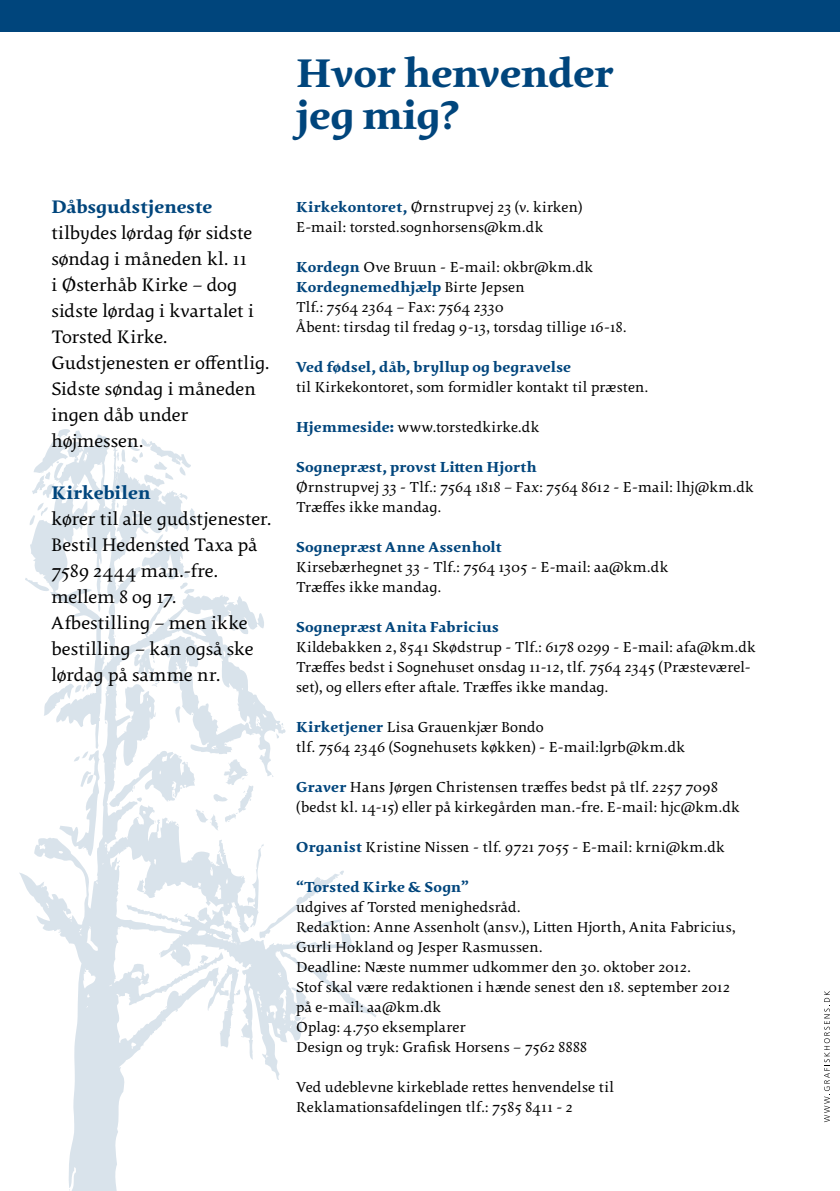
<style>
.page{position:relative;width:840px;height:1191px;background:#fff}
.page>*{position:absolute;margin:0;border:0;box-sizing:border-box;transform-origin:0 0}
.t1{font:700 44px/42px "Pollen";letter-spacing:-.01em;color:#00457c}
.t2{font:20px/26px "Pollen";color:#000}
.t3{font:700 20px "Pollen";letter-spacing:.005em;color:#00457c}
.t4{font:16px/20px "Pollen";letter-spacing:.01em;color:#000}
.t5{font:700 16px "Pollen";letter-spacing:.01em;color:#00457c}
.s1{font-weight:700;color:#00457c}
</style>
<div class="page">
<div style="left:0;top:0;width:839px;height:32px;background:#00457c"></div>
<svg style="left:824px;top:991px;width:5px;height:131px"></svg>
<svg style="left:19px;top:434px;width:357px;height:757px"></svg>
<svg style="left:294px;top:1015px;width:7px;height:7px"></svg>
<svg style="left:275px;top:722px;width:9px;height:16px"></svg>
<svg style="left:261px;top:843px;width:3px;height:4px"></svg>
<svg style="left:256px;top:719px;width:3px;height:8px"></svg>
<svg style="left:253px;top:870px;width:91px;height:68px"></svg>
<svg style="left:235px;top:942px;width:6px;height:3px"></svg>
<svg style="left:199px;top:953px;width:42px;height:94px"></svg>
<svg style="left:173px;top:706px;width:8px;height:18px"></svg>
<svg style="left:132px;top:647px;width:28px;height:40px"></svg>
<svg style="left:109px;top:746px;width:145px;height:85px"></svg>
<svg style="left:116px;top:860px;width:4px;height:4px"></svg>
<svg style="left:115px;top:438px;width:89px;height:156px"></svg>
<svg style="left:104px;top:721px;width:3px;height:4px"></svg>
<svg style="left:59px;top:750px;width:42px;height:106px"></svg>
<svg style="left:43px;top:678px;width:51px;height:38px"></svg>
<svg style="left:56px;top:461px;width:4px;height:3px"></svg>
<svg style="left:54px;top:429px;width:28px;height:11px"></svg>
<svg style="left:25px;top:575px;width:24px;height:17px"></svg>
<svg style="left:29px;top:472px;width:27px;height:53px"></svg>
<h1 class="t1" style="left:296px;top:53px;width:319px">Hvor henvender jeg mig?</h1>
<p class="t3" style="left:51px;top:194px;width:162px">Dåbsgudstjeneste</p>
<p class="t2" style="left:51px;top:220px;width:219px">tilbydes lørdag før sidste søndag i måneden kl. 11<br>i Østerhåb Kirke – dog sidste lørdag i kvartalet i<br>Torsted Kirke.<br>Gudstjenesten er offentlig.<br>Sidste søndag i måneden ingen dåb under højmessen.</p>
<p class="t3" style="left:51px;top:480px;width:100px">Kirkebilen</p>
<p class="t2" style="left:51px;top:506px;width:221px">kører til alle gudstjenester.<br>Bestil Hedensted Taxa på<br>7589 2444 man.-fre. mellem 8 og 17.<br>Afbestilling – men ikke bestilling – kan også ske lørdag på samme nr.</p>
<p class="t4" style="left:296px;top:197px;width:288px"><span class="s1">Kirkekontoret,</span> Ørnstrupvej 23 (v. kirken)<br>E-mail: torsted.sognhorsens@km.dk</p>
<p class="t4" style="left:296px;top:257px;width:332px"><span class="s1">Kordegn</span> Ove Bruun - E-mail: okbr@km.dk <span class="s1">Kordegnemedhjælp</span> Birte Jepsen<br>Tlf.: 7564 2364 – Fax: 7564 2330<br>Åbent: tirsdag til fredag 9-13, torsdag tillige 16-18.</p>
<p class="t5" style="left:296px;top:356px;width:276px">Ved fødsel, dåb, bryllup og begravelse</p>
<p class="t4" style="left:296px;top:377px;width:353px">til Kirkekontoret, som formidler kontakt til præsten.</p>
<p class="t4" style="left:296px;top:417px;width:245px"><span class="s1">Hjemmeside:</span> www.torstedkirke.dk</p>
<p class="t5" style="left:296px;top:456px;width:242px">Sognepræst, provst Litten Hjorth</p>
<p class="t4" style="left:296px;top:477px;width:459px">Ørnstrupvej 33 - Tlf.: 7564 1818 – Fax: 7564 8612 - E-mail: lhj@km.dk<br>Træffes ikke mandag.</p>
<p class="t5" style="left:296px;top:536px;width:207px">Sognepræst Anne Assenholt</p>
<p class="t4" style="left:296px;top:557px;width:373px">Kirsebærhegnet 33 - Tlf.: 7564 1305 - E-mail: aa@km.dk<br>Træffes ikke mandag.</p>
<p class="t5" style="left:296px;top:616px;width:204px">Sognepræst Anita Fabricius</p>
<p class="t4" style="left:296px;top:637px;width:461px">Kildebakken 2, 8541 Skødstrup - Tlf.: 6178 0299 - E-mail: afa@km.dk<br>Træffes bedst i Sognehuset onsdag 11-12, tlf. 7564 2345 (Præsteværel&shy;set), og ellers efter aftale. Træffes ikke mandag.</p>
<p class="t4" style="left:296px;top:717px;width:390px"><span class="s1">Kirketjener</span> Lisa Grauenkjær Bondo<br>tlf. 7564 2346 (Sognehusets køkken) - E-mail:lgrb@km.dk</p>
<p class="t4" style="left:296px;top:777px;width:445px"><span class="s1">Graver</span> Hans Jørgen Christensen træffes bedst på tlf. 2257 7098 (bedst kl. 14-15) eller på kirkegården man.-fre. E-mail: hjc@km.dk</p>
<p class="t4" style="left:296px;top:837px;width:430px"><span class="s1">Organist</span> Kristine Nissen - tlf. 9721 7055 - E-mail: krni@km.dk</p>
<p class="t5" style="left:296px;top:876px;width:174px">“Torsted Kirke &amp; Sogn”</p>
<p class="t4" style="left:296px;top:897px;width:440px">udgives af Torsted menighedsråd.<br>Redaktion: Anne Assenholt (ansv.), Litten Hjorth, Anita Fabricius, Gurli Hokland og Jesper Rasmussen.<br>Deadline: Næste nummer udkommer den 30. oktober 2012.<br>Stof skal være redaktionen i hænde senest den 18. september 2012 på e-mail: aa@km.dk<br>Oplag: 4.750 eksemplarer<br>Design og tryk: Grafisk Horsens – 7562 8888</p>
<p class="t4" style="left:296px;top:1077px;width:319px">Ved udeblevne kirkeblade rettes henvendelse til<br>Reklamationsafdelingen tlf.: 7585 8411 - 2</p>
</div>
